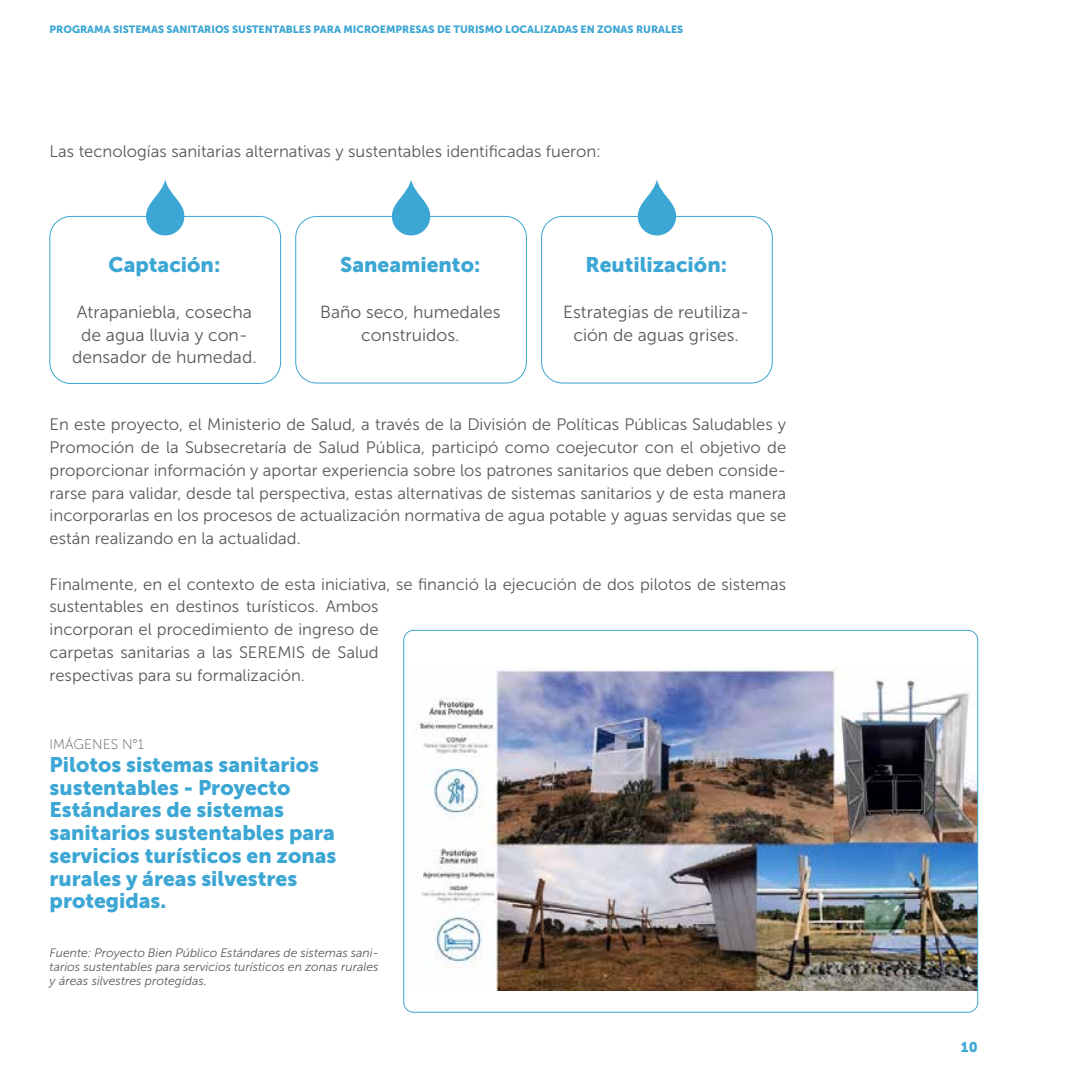
<style>
.page{position:relative;width:1077px;height:1077px;background:#fff}
.page>*{position:absolute;margin:0;border:0;box-sizing:border-box;transform-origin:0 0}
.t1{font:21px/22.8px "Museo Sans 900";color:#3ca6d4}
.t2{font:17.5px/22.8px "Museo Sans 300";color:#58595b;text-align:center}
.t3{font:16.62px/22.8px "Museo Sans 300";color:#58595b;text-align:justify}
.t4{font:14px "Museo Sans 100";color:#58595b}
.t5{font:14px "Museo Sans 900";color:#3ca6d4}
.t6{font:italic 12.25px/14px "Museo Sans 300";color:#58595b;text-align:justify}
.t7{font:10.5px "Museo Sans 900";color:#3ca6d4}
</style>
<div class="page">
<svg style="left:144px;top:180px;width:42px;height:56px"></svg>
<div style="left:50px;top:216px;width:231px;height:168px;border:1px solid #3ca6d4;border-radius:21px"></div>
<svg style="left:390px;top:180px;width:42px;height:56px"></svg>
<div style="left:295px;top:216px;width:231px;height:167px;border:1px solid #3ca6d4;border-radius:21px"></div>
<svg style="left:636px;top:180px;width:41px;height:56px"></svg>
<div style="left:541px;top:216px;width:231px;height:167px;border:1px solid #3ca6d4;border-radius:21px"></div>
<img style="left:416px;top:667px;width:559px;height:323px">
<p class="t7" style="left:50px;top:23px;width:635px">PROGRAMA SISTEMAS SANITARIOS SUSTENTABLES PARA MICROEMPRESAS DE TURISMO LOCALIZADAS EN ZONAS RURALES</p>
<p class="t3" style="left:50px;top:140px;width:553px">Las tecnologías sanitarias alternativas y sustentables identificadas fueron:</p>
<p class="t1" style="left:109px;top:253px;width:113px">Captación:</p>
<p class="t2" style="left:72px;top:300px;width:186px">Atrapaniebla, cosecha de agua lluvia y con&shy;densador de humedad.</p>
<p class="t1" style="left:340px;top:253px;width:142px">Saneamiento:</p>
<p class="t2" style="left:320px;top:300px;width:182px">Baño seco, humedales construidos.</p>
<p class="t1" style="left:585px;top:253px;width:143px">Reutilización:</p>
<p class="t2" style="left:563px;top:300px;width:187px">Estrategias de reutiliza&shy;ción de aguas grises.</p>
<p class="t3" style="left:50px;top:413px;width:738px">En este proyecto, el Ministerio de Salud, a través de la División de Políticas Públicas Saludables y Promoción de la Subsecretaría de Salud Pública, participó como coejecutor con el objetivo de proporcionar información y aportar experiencia sobre los patrones sanitarios que deben conside&shy;rarse para validar, desde tal perspectiva, estas alternativas de sistemas sanitarios y de esta manera incorporarlas en los procesos de actualización normativa de agua potable y aguas servidas que se están realizando en la actualidad.</p>
<p class="t3" style="left:50px;top:572px;width:738px;text-align:left">Finalmente, en el contexto de esta iniciativa, se financió la ejecución de dos pilotos de sistemas sustentables en destinos turísticos. Ambos<br>incorporan el procedimiento de ingreso de<br>carpetas sanitarias a las SEREMIS de Salud<br>respectivas para su formalización.</p>
<p class="t4" style="left:50px;top:736px;width:96px">IMÁGENES N°1</p>
<p class="t1" style="left:50px;top:753px;width:288px">Pilotos sistemas sanitarios sustentables - Proyecto<br>Estándares de sistemas sanitarios sustentables para servicios turísticos en zonas rurales y áreas silvestres protegidas.</p>
<p class="t6" style="left:50px;top:946px;width:330px">Fuente: Proyecto Bien Público Estándares de sistemas sani&shy;tarios sustentables para servicios turísticos en zonas rurales y áreas silvestres protegidas.</p>
<p class="t5" style="left:961px;top:1038px;width:18px">10</p>
</div>
